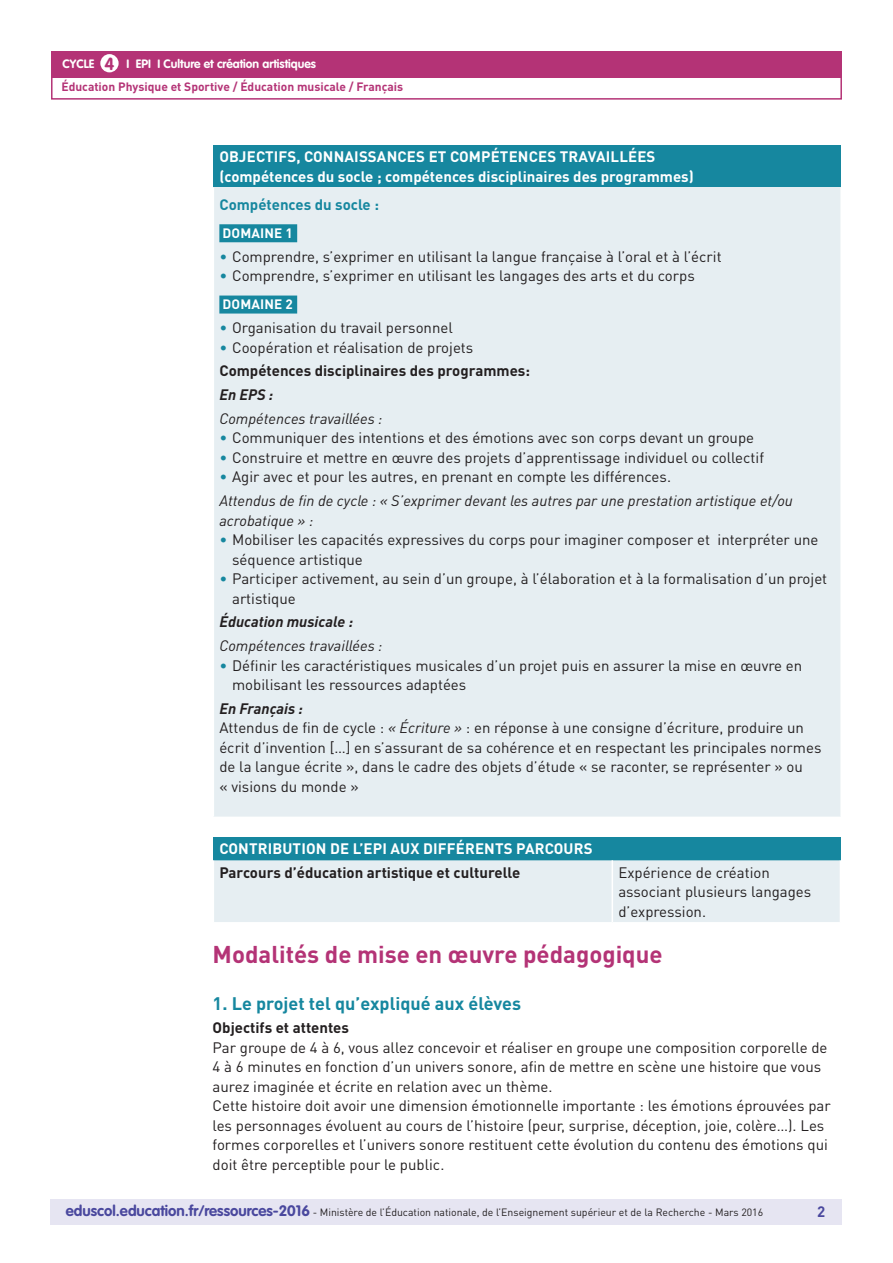
<style>
.page{position:relative;width:893px;height:1263px;background:#fff}
.page>*{position:absolute;margin:0;border:0;box-sizing:border-box;transform-origin:0 0}
._04_Titre_de_niveau{font:700 24px "DIN Pro";color:#b43376}
._05_Titre_de_niveau{font:700 18px "DIN Pro";color:#16879f}
.t1{font:700 17.25px "VAG Rounded Std";color:#b43376}
._07_Texte_courant{font:15px/19.5px "DIN Pro";color:#231f20}
._08_Liste_à_puces_ni{font:15px/19.5px "DIN Pro";color:#231f20}
._07_Texte_courant-2{font:italic 15px/19.5px "DIN Pro";color:#231f20}
._03_Titre_encadré_ca{font:700 15px "DIN Pro";letter-spacing:.01em;color:#fff}
._07_Texte_courant-3{font:700 15px "DIN Pro";color:#231f20}
._07_Texte_courant-4{font:700 15px "DIN Pro";color:#fff}
._08_Titre_gras_noir{font:italic 15px "DIN Pro";color:#231f20}
._08_Titre_gras_noir-2{font:700 15px "DIN Pro";color:#231f20}
._08_Titre_gras_noir-3{font:italic 700 15px "DIN Pro";color:#231f20}
._06_Titre_Bleu_encad{font:700 15px "DIN Pro";color:#16879f}
.t2{font:700 15px "DIN Pro";color:#4a489e}
._09_Titre_cartouche{font:700 13.5px "DIN Pro";letter-spacing:.01em;color:#fff}
.t3{font:700 12px "DIN Pro";color:#b43376}
.t4{font:700 12px "VAG Rounded Std";color:#fff}
.t5{font:10.5px "DIN Pro";color:#231f20}
.s1{color:#16879f}
.s2{font-style:italic}
.s3{font-family:"VAG Rounded Std";font-weight:700;font-size:15px;color:#4a489e}
</style>
<div class="page">
<div style="left:50px;top:1199px;width:791px;height:26px;background:#e6e5f2"></div>
<div style="left:51px;top:51px;width:791px;height:27px;background:#b43376"></div>
<div style="left:100px;top:54px;width:19px;height:18px;background:#fff;border-radius:50%"></div>
<div style="left:51px;top:75px;width:791px;height:25px;border:2px solid #b43376"></div>
<div style="left:213px;top:145px;width:628px;height:42px;background:#16879f"></div>
<div style="left:213px;top:187px;width:628px;height:630px;background:#e6eef2"></div>
<hr style="left:213px;top:187px;width:1px;height:630px;background:#fff">
<hr style="left:840px;top:187px;width:2px;height:630px;background:#fff">
<div style="left:219px;top:224px;width:78px;height:18px;background:#16879f"></div>
<div style="left:219px;top:296px;width:78px;height:18px;background:#16879f"></div>
<div style="left:213px;top:837px;width:627px;height:23px;background:#16879f"></div>
<div style="left:214px;top:860px;width:626px;height:62px;background:#e6eef2"></div>
<hr style="left:612px;top:860px;width:1px;height:62px;background:#fff">
<p class="t1" style="left:105px;top:53px;width:11px">4</p>
<p class="t4" style="left:63px;top:57px;width:33px">CYCLE</p>
<p class="t4" style="left:127px;top:57px;width:191px">I EPI I Culture et création artistiques</p>
<p class="t3" style="left:61px;top:79px;width:343px">Éducation Physique et Sportive / Éducation musicale / Français</p>
<p class="_03_Titre_encadré_ca" style="left:219px;top:146px;width:437px">OBJECTIFS, CONNAISSANCES ET COMPÉTENCES TRAVAILLÉES</p>
<p class="_07_Texte_courant-4" style="left:219px;top:166px;width:476px">(compétences du socle ; compétences disciplinaires des programmes)</p>
<p class="_06_Titre_Bleu_encad" style="left:219px;top:194px;width:161px">Compétences du socle :</p>
<p class="_09_Titre_cartouche" style="left:223px;top:224px;width:72px">DOMAINE 1</p>
<p class="_08_Liste_à_puces_ni" style="left:219px;top:246px;width:504px"><span class="s1">•</span> Comprendre, s’exprimer en utilisant la langue française à l’oral et à l’écrit</p>
<p class="_08_Liste_à_puces_ni" style="left:219px;top:265px;width:477px"><span class="s1">•</span> Comprendre, s’exprimer en utilisant les langages des arts et du corps</p>
<p class="_09_Titre_cartouche" style="left:223px;top:295px;width:72px">DOMAINE 2</p>
<p class="_08_Liste_à_puces_ni" style="left:219px;top:317px;width:235px"><span class="s1">•</span> Organisation du travail personnel</p>
<p class="_08_Liste_à_puces_ni" style="left:219px;top:337px;width:256px"><span class="s1">•</span> Coopération et réalisation de projets</p>
<p class="_08_Titre_gras_noir-2" style="left:219px;top:361px;width:312px">Compétences disciplinaires des programmes:</p>
<p class="_08_Titre_gras_noir-3" style="left:219px;top:385px;width:55px">En EPS :</p>
<p class="_08_Titre_gras_noir" style="left:219px;top:409px;width:165px">Compétences travaillées :</p>
<p class="_08_Liste_à_puces_ni" style="left:219px;top:427px;width:536px"><span class="s1">•</span> Communiquer des intentions et des émotions avec son corps devant un groupe</p>
<p class="_08_Liste_à_puces_ni" style="left:219px;top:447px;width:546px"><span class="s1">•</span> Construire et mettre en œuvre des projets d’apprentissage individuel ou collectif</p>
<p class="_08_Liste_à_puces_ni" style="left:219px;top:466px;width:453px"><span class="s1">•</span> Agir avec et pour les autres, en prenant en compte les différences.</p>
<p class="_07_Texte_courant-2" style="left:219px;top:491px;width:575px">Attendus de fin de cycle : « S’exprimer devant les autres par une prestation artistique et/ou acrobatique » :</p>
<p class="_08_Liste_à_puces_ni" style="left:232px;top:529px;width:588px;text-indent:-13px"><span class="s1">•</span> Mobiliser les capacités expressives du corps pour imaginer composer et interpréter une séquence artistique</p>
<p class="_08_Liste_à_puces_ni" style="left:232px;top:568px;width:597px;text-indent:-13px"><span class="s1">•</span> Participer activement, au sein d’un groupe, à l’élaboration et à la formalisation d’un projet artistique</p>
<p class="_08_Titre_gras_noir-3" style="left:219px;top:612px;width:135px">Éducation musicale :</p>
<p class="_08_Titre_gras_noir" style="left:219px;top:636px;width:165px">Compétences travaillées :</p>
<p class="_08_Liste_à_puces_ni" style="left:232px;top:655px;width:572px;text-indent:-13px"><span class="s1">•</span> Définir les caractéristiques musicales d’un projet puis en assurer la mise en œuvre en mobilisant les ressources adaptées</p>
<p class="_08_Titre_gras_noir-3" style="left:219px;top:699px;width:85px">En Français :</p>
<p class="_07_Texte_courant" style="left:219px;top:717px;width:604px">Attendus de fin de cycle : <span class="s2">« Écriture »</span> : en réponse à une consigne d’écriture, produire un écrit d’invention […] en s’assurant de sa cohérence et en respectant les principales normes de la langue écrite », dans le cadre des objets d’étude « se raconter, se représenter » ou<br>« visions du monde »</p>
<p class="_03_Titre_encadré_ca" style="left:219px;top:839px;width:375px">CONTRIBUTION DE L’EPI AUX DIFFÉRENTS PARCOURS</p>
<p class="_07_Texte_courant-3" style="left:219px;top:862px;width:302px">Parcours d’éducation artistique et culturelle</p>
<p class="_07_Texte_courant" style="left:618px;top:862px;width:195px">Expérience de création associant plusieurs langages d’expression.</p>
<p class="_04_Titre_de_niveau" style="left:213px;top:938px;width:452px">Modalités de mise en œuvre pédagogique</p>
<p class="_05_Titre_de_niveau" style="left:213px;top:991px;width:310px">1. Le projet tel qu’expliqué aux élèves</p>
<p class="_07_Texte_courant-3" style="left:213px;top:1018px;width:138px">Objectifs et attentes</p>
<p class="_07_Texte_courant" style="left:213px;top:1037px;width:616px">Par groupe de 4 à 6, vous allez concevoir et réaliser en groupe une composition corporelle de<br>4 à 6 minutes en fonction d’un univers sonore, afin de mettre en scène une histoire que vous aurez imaginée et écrite en relation avec un thème.</p>
<p class="_07_Texte_courant" style="left:213px;top:1095px;width:620px">Cette histoire doit avoir une dimension émotionnelle importante : les émotions éprouvées par les personnages évoluent au cours de l’histoire (peur, surprise, déception, joie, colère…). Les formes corporelles et l’univers sonore restituent cette évolution du contenu des émotions qui doit être perceptible pour le public.</p>
<p class="t5" style="left:66px;top:1205px;width:699px"><span class="s3">eduscol.education.fr/ressources-2016</span> - Ministère de l’Éducation nationale, de l’Enseignement supérieur et de la Recherche - Mars 2016</p>
<p class="t2" style="left:817px;top:1201px;width:10px">2</p>
</div>
